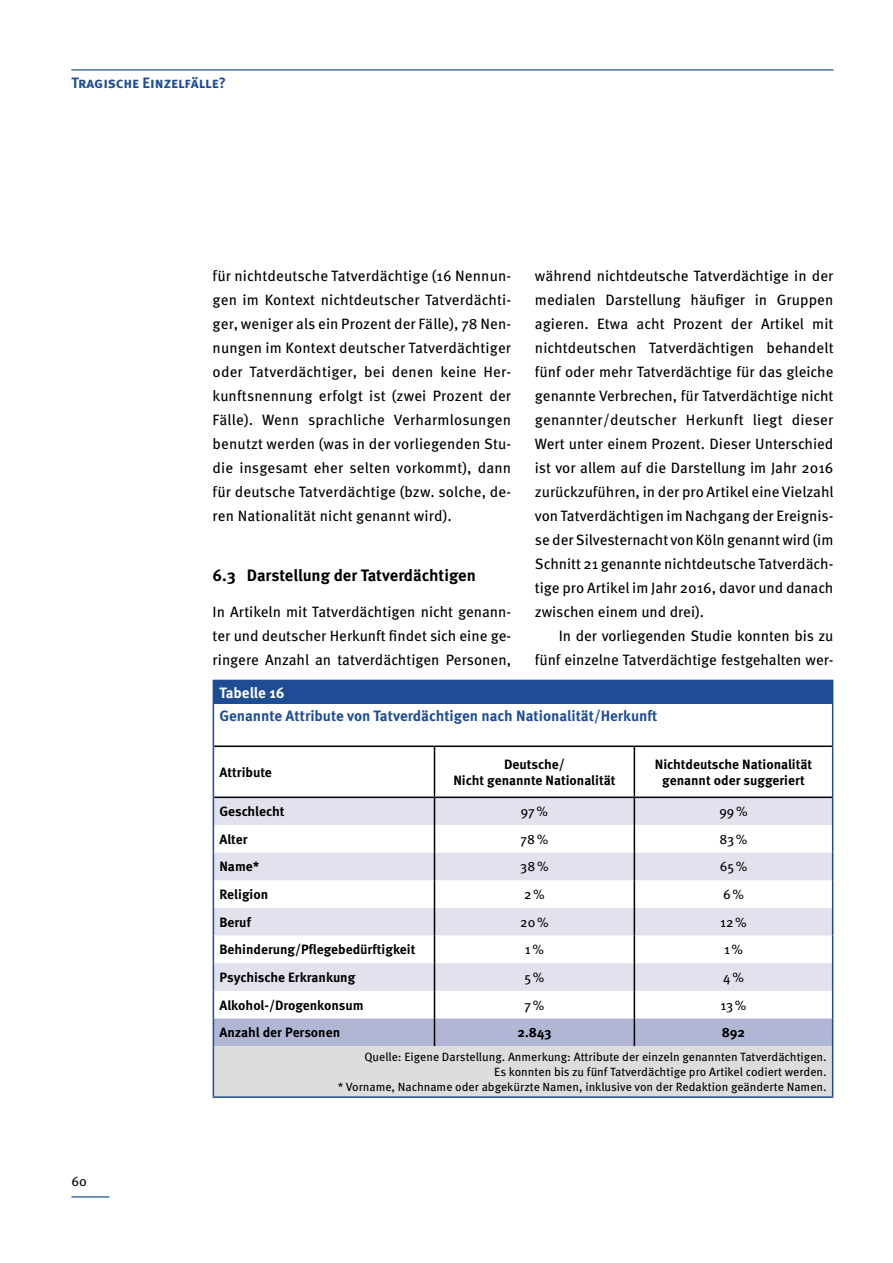
<style>
.page{position:relative;width:893px;height:1263px;background:#fff}
.page>*{position:absolute;margin:0;border:0;box-sizing:border-box;transform-origin:0 0}
.t1{font:700 16.5px "Meta OT";color:#000}
.t2{font:15px/24px "Meta OT";letter-spacing:-.005em;color:#000;text-align:justify}
.t3{font:700 15px "Meta OT";color:#1f4d95}
.t4{font:700 15px "Meta OT";letter-spacing:-.005em;color:#fff}
.t5{font:700 13.5px/16.2px "Meta OT";color:#000;text-align:center}
.t6{font:13.5px "Meta OT";letter-spacing:-.005em;color:#000}
.t7{font:12px/15px "Meta OT";color:#000;text-align:right}
</style>
<div class="page">
<hr style="left:71px;top:69px;width:762px;height:2px;background:#1f4d95">
<hr style="left:71px;top:1196px;width:38px;height:1px;background:#1f4d95">
<div style="left:213px;top:680px;width:620px;height:24px;background:#1f4d95"></div>
<div style="left:213px;top:1046px;width:620px;height:51px;background:#dcddde"></div>
<hr style="left:214px;top:796px;width:220px;height:2px;background:#000">
<hr style="left:434px;top:796px;width:200px;height:2px;background:#000">
<hr style="left:634px;top:745px;width:198px;height:2px;background:#000">
<hr style="left:634px;top:796px;width:198px;height:2px;background:#000">
<hr style="left:214px;top:745px;width:220px;height:2px;background:#000">
<hr style="left:434px;top:745px;width:200px;height:2px;background:#000">
<hr style="left:434px;top:747px;width:1px;height:49px;background:#000">
<hr style="left:634px;top:747px;width:1px;height:49px;background:#000">
<hr style="left:213px;top:704px;width:1px;height:42px;background:#1f4d95">
<hr style="left:832px;top:704px;width:1px;height:42px;background:#1f4d95">
<hr style="left:213px;top:746px;width:1px;height:51px;background:#1f4d95">
<hr style="left:832px;top:746px;width:1px;height:51px;background:#1f4d95">
<svg style="left:213px;top:797px;width:620px;height:249px"></svg>
<hr style="left:213px;top:1046px;width:1px;height:50px;background:#1f4d95">
<hr style="left:832px;top:1046px;width:1px;height:50px;background:#1f4d95">
<hr style="left:213px;top:1096px;width:221px;height:2px;background:#1f4d95">
<hr style="left:434px;top:1096px;width:200px;height:2px;background:#1f4d95">
<hr style="left:634px;top:1096px;width:199px;height:2px;background:#1f4d95">
<p class="t3" style="left:71px;top:73px;width:156px">Tragische Einzelfälle?</p>
<p class="t2" style="left:213px;top:264px;width:300px">für nichtdeutsche Tatverdächtige (16 Nennun&shy;gen im Kontext nichtdeutscher Tatverdächti&shy;ger, weniger als ein Prozent der Fälle), 78 Nen&shy;nungen im Kontext deutscher Tatverdächtiger oder Tatverdächtiger, bei denen keine Her&shy;kunftsnennung erfolgt ist (zwei Prozent der Fälle). Wenn sprachliche Verharmlosungen benutzt werden (was in der vorliegenden Stu&shy;die insgesamt eher selten vorkommt), dann für deutsche Tatverdächtige (bzw. solche, de&shy;ren Nationalität nicht genannt wird).</p>
<p class="t1" style="left:213px;top:565px;width:265px">6.3 Darstellung der Tatverdächtigen</p>
<p class="t2" style="left:213px;top:600px;width:300px">In Artikeln mit Tatverdächtigen nicht genann&shy;ter und deutscher Herkunft findet sich eine ge&shy;ringere Anzahl an tatverdächtigen Personen,</p>
<p class="t2" style="left:535px;top:264px;width:300px">während nichtdeutsche Tatverdächtige in der medialen Darstellung häufiger in Gruppen agieren. Etwa acht Prozent der Artikel mit nichtdeutschen Tatverdächtigen behandelt fünf oder mehr Tatverdächtige für das gleiche genannte Verbrechen, für Tatverdächtige nicht genannter/deutscher Herkunft liegt dieser Wert unter einem Prozent. Dieser Unterschied ist vor allem auf die Darstellung im Jahr 2016 zurückzuführen, in der pro Artikel eine Vielzahl von Tatverdächtigen im Nachgang der Ereignis&shy;se der Silvesternacht von Köln genannt wird (im Schnitt 21 genannte nichtdeutsche Tatverdäch&shy;tige pro Artikel im Jahr 2016, davor und danach zwischen einem und drei).</p>
<p class="t2" style="left:535px;top:624px;width:300px;text-align:right">In der vorliegenden Studie konnten bis zu fünf einzelne Tatverdächtige festgehalten wer-</p>
<p class="t4" style="left:219px;top:683px;width:67px">Tabelle 16</p>
<p class="t3" style="left:219px;top:706px;width:440px">Genannte Attribute von Tatverdächtigen nach Nationalität/Herkunft</p>
<p class="t6" style="left:71px;top:1172px;width:17px">60</p>
<p class="t5" style="left:219px;top:764px;width:54px">Attribute</p>
<p class="t5" style="left:453px;top:756px;width:164px">Deutsche/<br>Nicht genannte Nationalität</p>
<p class="t5" style="left:655px;top:756px;width:159px">Nichtdeutsche Nationalität genannt oder suggeriert</p>
<p class="t5" style="left:219px;top:803px;width:67px">Geschlecht</p>
<p class="t6" style="left:521px;top:803px;width:29px">97%</p>
<p class="t6" style="left:719px;top:803px;width:30px">99%</p>
<p class="t5" style="left:219px;top:831px;width:30px">Alter</p>
<p class="t6" style="left:521px;top:831px;width:29px">78%</p>
<p class="t6" style="left:719px;top:831px;width:30px">83%</p>
<p class="t5" style="left:219px;top:859px;width:41px">Name*</p>
<p class="t6" style="left:520px;top:858px;width:30px">38%</p>
<p class="t6" style="left:720px;top:858px;width:29px">65%</p>
<p class="t5" style="left:219px;top:886px;width:50px">Religion</p>
<p class="t6" style="left:524px;top:886px;width:22px">2%</p>
<p class="t6" style="left:723px;top:886px;width:23px">6%</p>
<p class="t5" style="left:219px;top:914px;width:34px">Beruf</p>
<p class="t6" style="left:520px;top:914px;width:30px">20%</p>
<p class="t6" style="left:720px;top:914px;width:28px">12%</p>
<p class="t5" style="left:219px;top:942px;width:198px">Behinderung/Pflegebedürftigkeit</p>
<p class="t6" style="left:525px;top:941px;width:21px">1%</p>
<p class="t6" style="left:724px;top:941px;width:21px">1%</p>
<p class="t5" style="left:219px;top:969px;width:138px">Psychische Erkrankung</p>
<p class="t6" style="left:524px;top:969px;width:22px">5%</p>
<p class="t6" style="left:723px;top:969px;width:22px">4%</p>
<p class="t5" style="left:219px;top:997px;width:146px">Alkohol-/Drogenkonsum</p>
<p class="t6" style="left:524px;top:996px;width:21px">7%</p>
<p class="t6" style="left:721px;top:996px;width:27px">13%</p>
<p class="t5" style="left:219px;top:1025px;width:122px">Anzahl der Personen</p>
<p class="t5" style="left:517px;top:1025px;width:35px">2.843</p>
<p class="t5" style="left:722px;top:1025px;width:25px">892</p>
<p class="t7" style="left:338px;top:1049px;width:490px">Quelle: Eigene Darstellung. Anmerkung: Attribute der einzeln genannten Tatverdächtigen.<br>Es konnten bis zu fünf Tatverdächtige pro Artikel codiert werden.<br>* Vorname, Nachname oder abgekürzte Namen, inklusive von der Redaktion geänderte Namen.</p>
</div>
